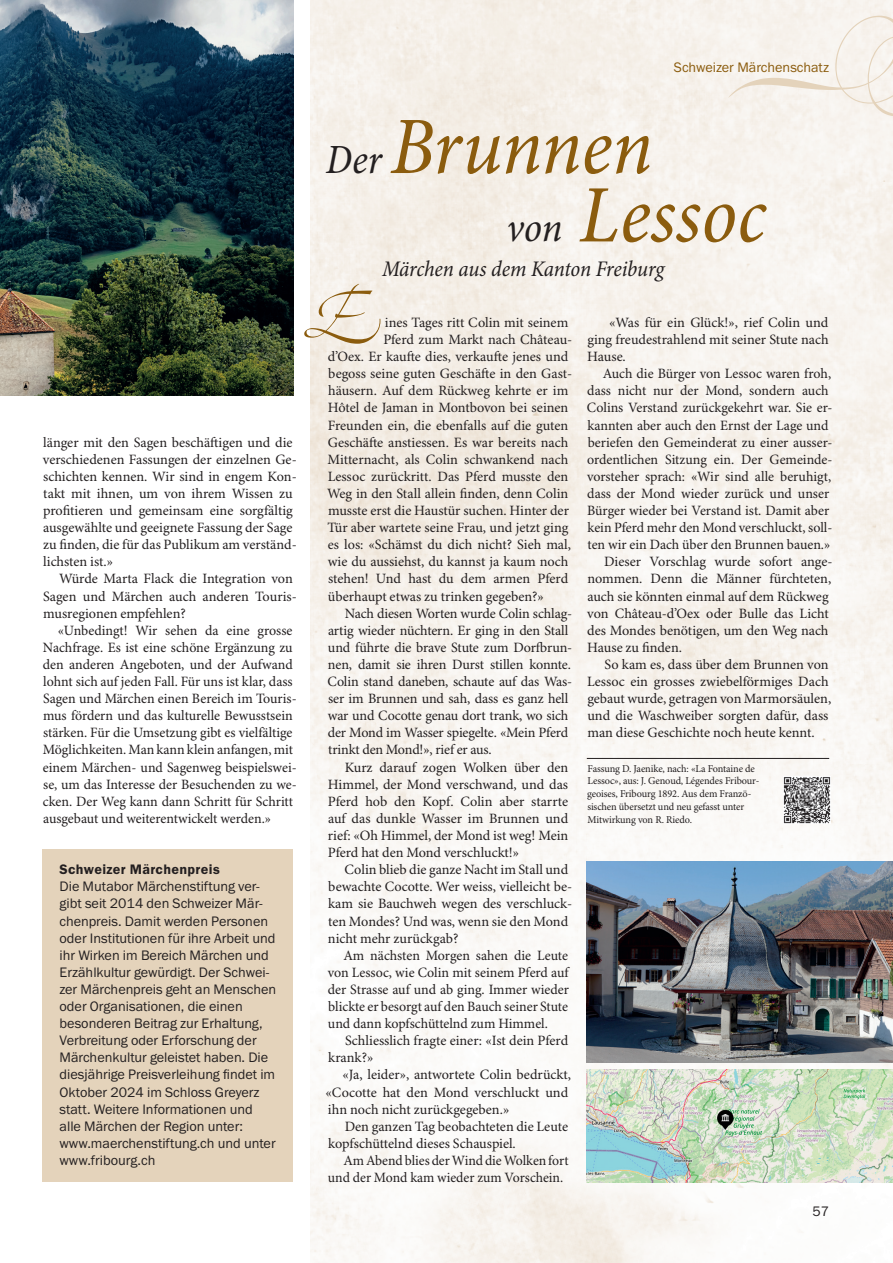
<style>
.page{position:relative;width:893px;height:1263px;background:#fff}
.page>*{position:absolute;margin:0;border:0;box-sizing:border-box;transform-origin:0 0}
.HT_Ergänzungen{font:italic condensed 82.5px "Minion Pro";letter-spacing:-.005em;color:#8b5c0e}
.Zitat{font:italic condensed 22.5px "Minion Pro";letter-spacing:-.01em;color:#231f20}
.GT_01_schmal{font:14.25px/17.1px "Minion Pro";letter-spacing:-.005em;color:#231f20}
.GT_01_schmal_oE{font:14.25px/17.1px "Minion Pro";color:#231f20}
.GT_Kasten{font:14.25px/17.1px "Franklin Gothic URW Boo";color:#231f20}
.Rubrikentitel{font:14.25px "Franklin Gothic URW Boo";color:#8b5c0e}
.GT_Kasten-2{font:14.25px "Franklin Gothic URW Dem";letter-spacing:.025em;color:#231f20}
.Zwischentitel{font:14.25px "Franklin Gothic URW Boo";color:#231f20}
.Quellenangaben_mit_Linie{font:10.5px/12.9px "Minion Pro";letter-spacing:-.01em;color:#231f20}
.s1{font-size:42px;color:#231f20}
</style>
<div class="page">
<img style="left:310px;top:0;width:583px;height:1263px">
<svg style="left:728px;top:16px;width:165px;height:100px"></svg>
<img style="left:0;top:0;width:293px;height:395px">
<hr style="left:587px;top:758px;width:242px;height:1px;background:#231f20">
<div style="left:43px;top:850px;width:250px;height:332px;background:#e4d3bb"></div>
<img style="left:587px;top:1069px;width:306px;height:113px">
<img style="left:587px;top:861px;width:306px;height:201px">
<img style="left:783px;top:777px;width:47px;height:47px">
<svg style="left:304px;top:284px;width:76px;height:60px"></svg>
<p class="GT_01_schmal_oE" style="left:43px;top:434px;width:255px">länger mit den Sagen beschäftigen und die verschiedenen Fassungen der einzelnen Ge&shy;schichten kennen. Wir sind in engem Kon&shy;takt mit ihnen, um von ihrem Wissen zu profitieren und gemeinsam eine sorgfältig ausgewählte und geeignete Fassung der Sage zu finden, die für das Publikum am verständ&shy;lichsten ist.»</p>
<p class="GT_01_schmal" style="left:43px;top:571px;width:255px;text-indent:16px">Würde Marta Flack die Integration von<br>Sagen und Märchen auch anderen Touris&shy;musregionen empfehlen?</p>
<p class="GT_01_schmal" style="left:43px;top:622px;width:255px;text-indent:15px">«Unbedingt! Wir sehen da eine grosse Nachfrage. Es ist eine schöne Ergänzung zu den anderen Angeboten, und der Aufwand lohnt sich auf jeden Fall. Für uns ist klar, dass Sagen und Märchen einen Bereich im Touris&shy;mus fördern und das kulturelle Bewusstsein stärken. Für die Umsetzung gibt es vielfältige Möglichkeiten. Man kann klein anfangen, mit einem Märchen- und Sagenweg beispielswei&shy;se, um das Interesse der Besuchenden zu we&shy;cken. Der Weg kann dann Schritt für Schritt ausgebaut und weiterentwickelt werden.»</p>
<p class="GT_Kasten-2" style="left:60px;top:861px;width:162px">Schweizer Märchenpreis</p>
<p class="GT_Kasten" style="left:60px;top:878px;width:218px">Die Mutabor Märchenstiftung ver&shy;gibt seit 2014 den Schweizer Mär&shy;chenpreis. Damit werden Personen oder Institutionen für ihre Arbeit und ihr Wirken im Bereich Märchen und Erzählkultur gewürdigt. Der Schwei&shy;zer Märchenpreis geht an Menschen oder Organisationen, die einen besonderen Beitrag zur Erhaltung, Verbreitung oder Erforschung der Märchenkultur geleistet haben. Die diesjährige Preisverleihung findet im Oktober 2024 im Schloss Greyerz statt. Weitere Informationen und alle Märchen der Region unter: www.maerchenstiftung.ch und unter www.fribourg.ch</p>
<p class="Rubrikentitel" style="left:674px;top:59px;width:157px">Schweizer Märchenschatz</p>
<p class="HT_Ergänzungen" style="left:326px;top:92px;width:329px"><span class="s1">Der</span> Brunnen</p>
<p class="HT_Ergänzungen" style="left:506px;top:160px;width:261px"><span class="s1">von</span> Lessoc</p>
<p class="Zitat" style="left:382px;top:253px;width:284px">Märchen aus dem Kanton Freiburg</p>
<p class="GT_01_schmal_oE" style="left:385px;top:314px;width:185px">ines Tages ritt Colin mit seinem</p>
<p class="GT_01_schmal_oE" style="left:383px;top:331px;width:190px">Pferd zum Markt nach Château-</p>
<p class="GT_01_schmal_oE" style="left:328px;top:349px;width:242px">d’Oex. Er kaufte dies, verkaufte jenes und</p>
<p class="GT_01_schmal_oE" style="left:328px;top:366px;width:245px">begoss seine guten Geschäfte in den Gast-</p>
<p class="GT_01_schmal_oE" style="left:328px;top:383px;width:242px">häusern. Auf dem Rückweg kehrte er im</p>
<p class="GT_01_schmal_oE" style="left:328px;top:400px;width:242px">Hôtel de Jaman in Montbovon bei seinen</p>
<p class="GT_01_schmal_oE" style="left:328px;top:417px;width:242px">Freunden ein, die ebenfalls auf die guten</p>
<p class="GT_01_schmal_oE" style="left:328px;top:434px;width:242px">Geschäfte anstiessen. Es war bereits nach</p>
<p class="GT_01_schmal_oE" style="left:328px;top:451px;width:242px">Mitternacht, als Colin schwankend nach</p>
<p class="GT_01_schmal_oE" style="left:328px;top:468px;width:242px">Lessoc zurückritt. Das Pferd musste den</p>
<p class="GT_01_schmal_oE" style="left:327px;top:485px;width:243px">Weg in den Stall allein finden, denn Colin</p>
<p class="GT_01_schmal_oE" style="left:328px;top:502px;width:242px">musste erst die Haustür suchen. Hinter der</p>
<p class="GT_01_schmal_oE" style="left:327px;top:520px;width:243px">Tür aber wartete seine Frau, und jetzt ging</p>
<p class="GT_01_schmal_oE" style="left:328px;top:537px;width:245px">es los: «Schämst du dich nicht? Sieh mal,</p>
<p class="GT_01_schmal_oE" style="left:328px;top:554px;width:242px">wie du aussiehst, du kannst ja kaum noch</p>
<p class="GT_01_schmal_oE" style="left:328px;top:571px;width:242px">stehen! Und hast du dem armen Pferd</p>
<p class="GT_01_schmal_oE" style="left:328px;top:588px;width:217px">überhaupt etwas zu trinken gegeben?»</p>
<p class="GT_01_schmal" style="left:328px;top:605px;width:246px;text-indent:17px">Nach diesen Worten wurde Colin schlag&shy;artig wieder nüchtern. Er ging in den Stall und führte die brave Stute zum Dorfbrun&shy;nen, damit sie ihren Durst stillen konnte.<br>Colin stand daneben, schaute auf das Was&shy;ser im Brunnen und sah, dass es ganz hell war und Cocotte genau dort trank, wo sich der Mond im Wasser spiegelte. «Mein Pferd trinkt den Mond!», rief er aus.</p>
<p class="GT_01_schmal" style="left:328px;top:759px;width:242px;text-align:justify;text-indent:17px">Kurz darauf zogen Wolken über den Himmel, der Mond verschwand, und das Pferd hob den Kopf. Colin aber starrte auf das dunkle Wasser im Brunnen und rief: «Oh Himmel, der Mond ist weg! Mein Pferd hat den Mond verschluckt!»</p>
<p class="GT_01_schmal" style="left:328px;top:862px;width:246px;text-indent:17px">Colin blieb die ganze Nacht im Stall und bewachte Cocotte. Wer weiss, vielleicht be&shy;kam sie Bauchweh wegen des verschluck&shy;ten Mondes? Und was, wenn sie den Mond nicht mehr zurückgab?</p>
<p class="GT_01_schmal" style="left:328px;top:947px;width:243px;text-align:justify;text-indent:16px">Am nächsten Morgen sahen die Leute von Lessoc, wie Colin mit seinem Pferd auf der Strasse auf und ab ging. Immer wieder blickte er besorgt auf den Bauch seiner Stute und dann kopfschüttelnd zum Himmel.</p>
<p class="GT_01_schmal" style="left:328px;top:1033px;width:242px;text-indent:17px">Schliesslich fragte einer: «Ist dein Pferd krank?»</p>
<p class="GT_01_schmal" style="left:326px;top:1067px;width:247px;text-indent:17px">«Ja, leider», antwortete Colin bedrückt, «Cocotte hat den Mond verschluckt und ihn noch nicht zurückgegeben.»</p>
<p class="GT_01_schmal" style="left:328px;top:1118px;width:241px;text-indent:17px">Den ganzen Tag beobachteten die Leute kopfschüttelnd dieses Schauspiel.</p>
<p class="GT_01_schmal" style="left:328px;top:1152px;width:242px;text-indent:15px">Am Abend blies der Wind die Wolken fort und der Mond kam wieder zum Vorschein.</p>
<p class="GT_01_schmal" style="left:587px;top:314px;width:243px;text-align:justify;text-indent:22px">«Was für ein Glück!», rief Colin und ging freudestrahlend mit seiner Stute nach Hause.</p>
<p class="GT_01_schmal" style="left:587px;top:366px;width:247px;text-indent:16px">Auch die Bürger von Lessoc waren froh, dass nicht nur der Mond, sondern auch Colins Verstand zurückgekehrt war. Sie er&shy;kannten aber auch den Ernst der Lage und beriefen den Gemeinderat zu einer ausser&shy;ordentlichen Sitzung ein. Der Gemeinde&shy;vorsteher sprach: «Wir sind alle beruhigt, dass der Mond wieder zurück und unser Bürger wieder bei Verstand ist. Damit aber kein Pferd mehr den Mond verschluckt, soll&shy;ten wir ein Dach über den Brunnen bauen.»</p>
<p class="GT_01_schmal" style="left:587px;top:554px;width:247px;text-indent:17px">Dieser Vorschlag wurde sofort ange&shy;nommen. Denn die Männer fürchteten, auch sie könnten einmal auf dem Rückweg von Château-d’Oex oder Bulle das Licht des Mondes benötigen, um den Weg nach Hause zu finden.</p>
<p class="GT_01_schmal" style="left:587px;top:656px;width:246px;text-indent:17px">So kam es, dass über dem Brunnen von Lessoc ein grosses zwiebelförmiges Dach gebaut wurde, getragen von Marmorsäulen, und die Waschweiber sorgten dafür, dass man diese Geschichte noch heute kennt.</p>
<p class="Quellenangaben_mit_Linie" style="left:587px;top:762px;width:172px">Fassung D. Jaenike, nach: «La Fontaine de Lessoc», aus: J. Genoud, Légendes Fribour&shy;geoises, Fribourg 1892. Aus dem Franzö&shy;sischen übersetzt und neu gefasst unter Mitwirkung von R. Riedo.</p>
<p class="Zwischentitel" style="left:812px;top:1203px;width:18px">57</p>
</div>
